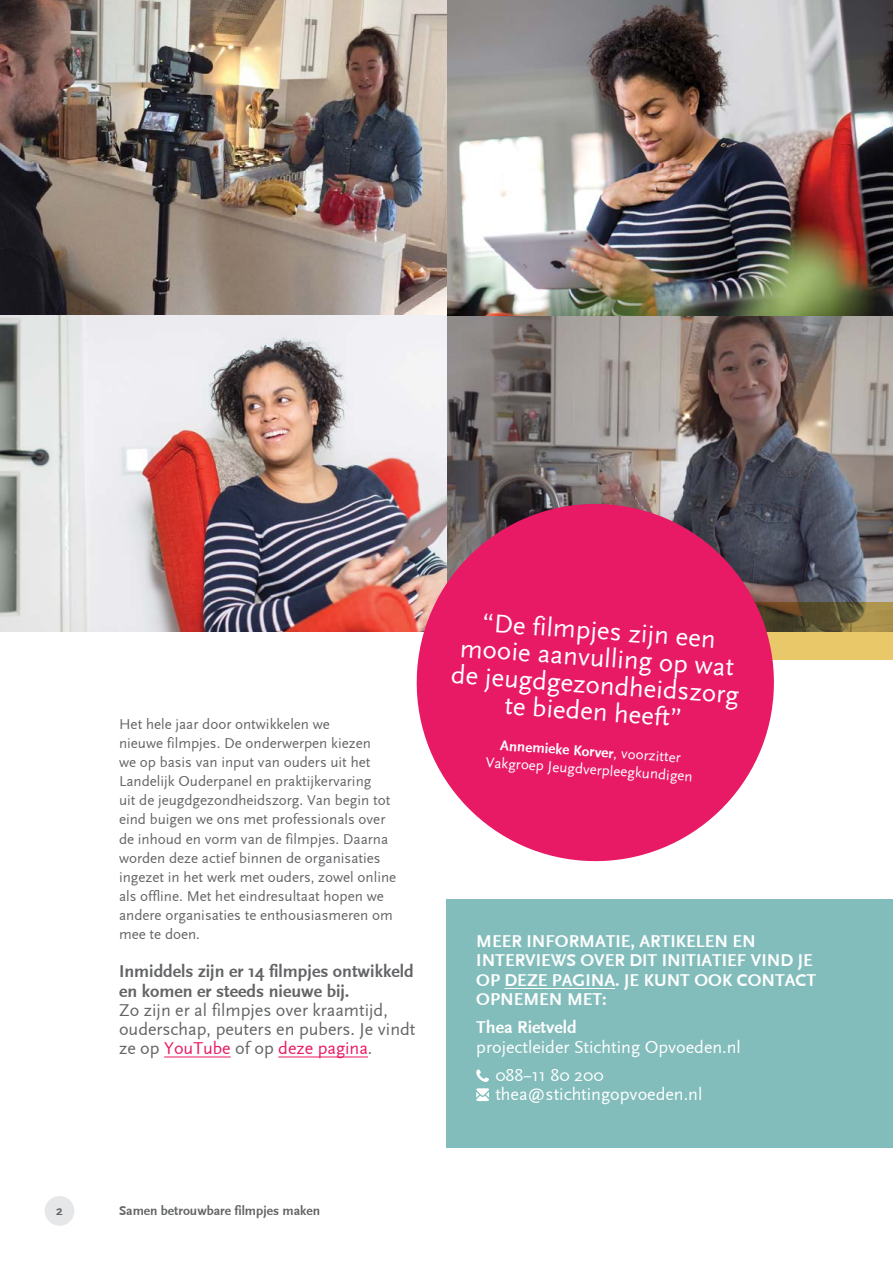
<style>
.page{position:relative;width:893px;height:1263px;background:#fff}
.page>*{position:absolute;margin:0;border:0;box-sizing:border-box;transform-origin:0 0}
.t1{font:27px/27px "Scala Sans";color:#fff;text-align:center}
.t2{font:700 18px/19.2px "Scala Sans";color:#fff}
.t3{font:18px/19.2px "Scala Sans";color:#636466}
.t4{font:18px/19.2px "Scala Sans";color:#fff}
.t5{font:700 18px/19.2px "Scala Sans";color:#636466}
.t6{font:15px/19.2px "Scala Sans";color:#636466}
.t7{font:15px/18px "Scala Sans";color:#fff;text-align:center}
.t8{font:700 13.5px "Scala Sans";color:#636466}
.s1{color:#e81a65}
.s2{font-weight:700}
</style>
<div class="page">
<img style="left:0;top:0;width:893px;height:631px">
<hr style="left:164px;top:1057px;width:67px;height:1px;background:#e81a65">
<hr style="left:278px;top:1057px;width:90px;height:1px;background:#e81a65">
<div style="left:45px;top:1196px;width:29px;height:30px;background:#e6e7e8;border-radius:50%"></div>
<div style="left:446px;top:899px;width:447px;height:249px;background:#82bdbc"></div>
<hr style="left:504px;top:988px;width:111px;height:1px;background:#fff">
<svg style="left:476px;top:1069px;width:13px;height:32px"></svg>
<svg style="left:780px;top:603px;width:113px;height:57px;background:#ac944f"></svg>
<svg style="left:410px;top:497px;width:370px;height:365px;background:#da4078"></svg>
<p class="t6" style="left:119px;top:714px;width:279px">Het hele jaar door ontwikkelen we<br>nieuwe filmpjes. De onderwerpen kiezen<br>we op basis van input van ouders uit het Landelijk Ouderpanel en praktijkervaring<br>uit de jeugdgezondheidszorg. Van begin tot eind buigen we ons met professionals over de inhoud en vorm van de filmpjes. Daarna worden deze actief binnen de organisaties ingezet in het werk met ouders, zowel online als offline. Met het eindresultaat hopen we andere organisaties te enthousiasmeren om mee te doen.</p>
<p class="t5" style="left:119px;top:962px;width:296px">Inmiddels zijn er 14 filmpjes ontwikkeld en komen er steeds nieuwe bij.</p>
<p class="t3" style="left:119px;top:1000px;width:298px">Zo zijn er al filmpjes over kraamtijd, ouderschap, peuters en pubers. Je vindt ze op <span class="s1">YouTube</span> of op <span class="s1">deze pagina</span>.</p>
<p class="t1" style="left:456px;top:608px;width:290px;rotate:4deg">“De filmpjes zijn een mooie aanvulling op wat de jeugdgezondheidszorg te bieden heeft”</p>
<p class="t7" style="left:488px;top:735px;width:209px;rotate:4deg"><span class="s2">Annemieke Korver</span>, voorzitter<br>Vakgroep Jeugdverpleegkundigen</p>
<p class="t2" style="left:476px;top:932px;width:341px">MEER INFORMATIE, ARTIKELEN EN<br>INTERVIEWS OVER DIT INITIATIEF VIND JE<br>OP DEZE PAGINA. JE KUNT OOK CONTACT<br>OPNEMEN MET:</p>
<p class="t4" style="left:476px;top:1018px;width:266px"><span class="s2">Thea Rietveld<br></span>projectleider Stichting Opvoeden.nl</p>
<p class="t4" style="left:495px;top:1066px;width:208px">088-11 80 200 thea@stichtingopvoeden.nl</p>
<p class="t8" style="left:56px;top:1203px;width:8px">2</p>
<p class="t8" style="left:119px;top:1203px;width:203px">Samen betrouwbare filmpjes maken</p>
</div>
